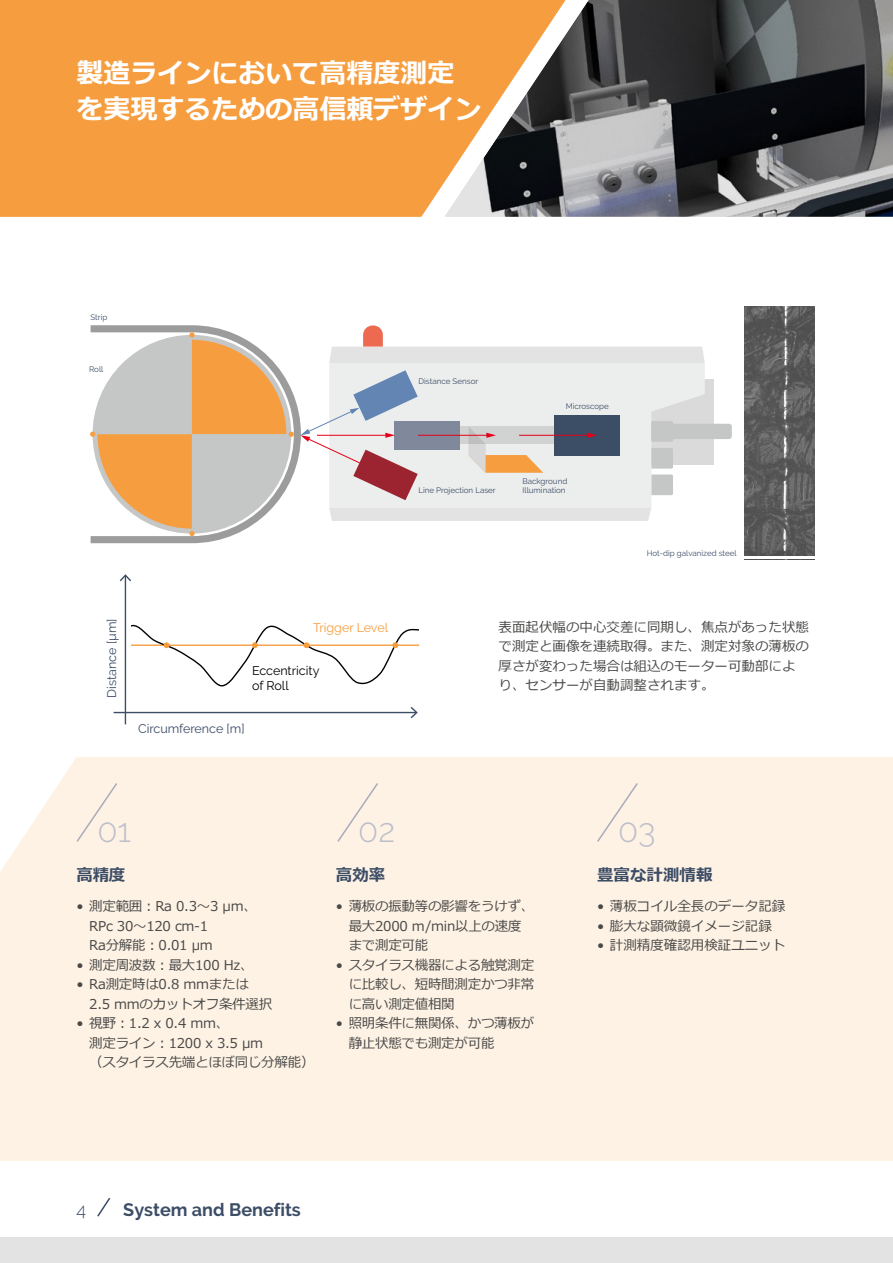
<style>
.page{position:relative;width:893px;height:1263px;background:#fff}
.page>*{position:absolute;margin:0;border:0;box-sizing:border-box;transform-origin:0 0}
.t1{font:300 33px "Raleway";color:#bcbeca}
.t2{font:700 27px/36px "Meiryo";color:#fff}
.t3{font:700 18px "Raleway";color:#3c4d66}
.t4{font:300 18px "Raleway";color:#3c4d66}
.t5{font:700 16.5px "Meiryo";color:#3c4d66}
.t6{font:13.5px/19.5px "Meiryo";letter-spacing:-.02em;color:#494948}
.t7{font:13.5px/19.5px "Meiryo";color:#494948}
.t8{font:12.6px "Raleway";color:#3c4d66}
.t9{font:12.6px/15px "Raleway";color:#000}
.t10{font:12.6px "Raleway";color:#f69e3f}
.t11{font:7.95px/9.6px "Raleway";color:#3c4d66}
</style>
<div class="page">
<img style="left:566px;top:0;width:327px;height:217px">
<div style="left:0;top:757px;width:893px;height:404px;background:#fef2e4"></div>
<svg style="left:0;top:0;width:566px;height:217px;background:#e69946"></svg>
<div style="left:0;top:1237px;width:893px;height:26px;background:#e3e3e4"></div>
<div style="left:75px;top:781px;width:44px;height:62px;background:#fef2e4"></div>
<div style="left:336px;top:781px;width:44px;height:62px;background:#fef2e4"></div>
<div style="left:596px;top:781px;width:43px;height:62px;background:#fef2e4"></div>
<svg style="left:97px;top:1197px;width:14px;height:20px"></svg>
<hr style="left:125px;top:576px;width:1px;height:148px;background:#3c4d66">
<svg style="left:120px;top:574px;width:11px;height:7px"></svg>
<hr style="left:114px;top:712px;width:302px;height:1px;background:#3c4d66">
<svg style="left:411px;top:707px;width:7px;height:11px"></svg>
<svg style="left:132px;top:624px;width:287px;height:63px"></svg>
<svg style="left:90px;top:325px;width:210px;height:218px"></svg>
<svg style="left:90px;top:332px;width:204px;height:204px"></svg>
<div style="left:651px;top:379px;width:63px;height:85px;background:#dadada"></div>
<svg style="left:329px;top:363px;width:376px;height:145px;background:#ebecec"></svg>
<div style="left:329px;top:508px;width:322px;height:13px;background:#e3e3e4"></div>
<svg style="left:329px;top:325px;width:376px;height:38px"></svg>
<svg style="left:651px;top:421px;width:81px;height:21px"></svg>
<svg style="left:651px;top:448px;width:22px;height:47px"></svg>
<svg style="left:460px;top:426px;width:95px;height:18px"></svg>
<div style="left:395px;top:421px;width:65px;height:29px;background:#80889b"></div>
<div style="left:555px;top:415px;width:65px;height:40px;background:#3c4d66"></div>
<hr style="left:418px;top:435px;width:70px;height:1px;background:#e30018">
<svg style="left:468px;top:426px;width:75px;height:47px;background:#e1c9b1"></svg>
<svg style="left:300px;top:370px;width:118px;height:130px"></svg>
<hr style="left:519px;top:435px;width:70px;height:1px;background:#e30018">
<svg style="left:587px;top:433px;width:10px;height:5px"></svg>
<img style="left:745px;top:306px;width:70px;height:250px">
<h2 class="t2" style="left:77px;top:57px;width:407px">製造ラインにおいて高精度測定を実現するための高信頼デザイン</h2>
<p class="t11" style="left:90px;top:313px;width:18px">Strip</p>
<p class="t11" style="left:89px;top:365px;width:16px">Roll</p>
<p class="t8" style="left:107px;top:698px;width:81px;rotate:-90deg">Distance [µm]</p>
<p class="t10" style="left:313px;top:622px;width:77px">Trigger Level</p>
<p class="t9" style="left:252px;top:664px;width:69px">Eccentricity of Roll</p>
<p class="t8" style="left:138px;top:723px;width:108px">Circumference [m]</p>
<p class="t11" style="left:418px;top:378px;width:61px">Distance Sensor</p>
<p class="t11" style="left:566px;top:402px;width:45px">Microscope</p>
<p class="t11" style="left:418px;top:487px;width:79px">Line Projection Laser</p>
<p class="t11" style="left:523px;top:477px;width:46px">Background<br>Illumination</p>
<p class="t11" style="left:647px;top:550px;width:91px">Hot-dip galvanized steel</p>
<p class="t7" style="left:499px;top:618px;width:312px">表面起伏幅の中心交差に同期し、焦点があった状態で測定と画像を連続取得。また、測定対象の薄板の厚さが変わった場合は組込のモーター可動部により、センサーが自動調整されます。</p>
<h1 class="t1" style="left:97px;top:818px;width:35px">01</h1>
<h1 class="t1" style="left:358px;top:818px;width:38px">02</h1>
<h1 class="t1" style="left:618px;top:818px;width:39px">03</h1>
<p class="t5" style="left:77px;top:864px;width:50px">高精度</p>
<p class="t6" style="left:89px;top:897px;width:169px;text-indent:-13px">• 測定範囲：Ra 0.3〜3 µm、<br>RPc 30〜120 cm-1<br>Ra分解能：0.01 µm</p>
<p class="t6" style="left:77px;top:955px;width:179px">• 測定周波数：最大100 Hz、</p>
<p class="t6" style="left:89px;top:975px;width:184px;text-indent:-13px">• Ra測定時は0.8 mmまたは<br>2.5 mmのカットオフ条件選択</p>
<p class="t6" style="left:89px;top:1014px;width:227px;text-indent:-13px">• 視野：1.2 x 0.4 mm、<br>測定ライン：1200 x 3.5 µm<br>（スタイラス先端とほぼ同じ分解能）</p>
<p class="t5" style="left:336px;top:864px;width:51px">高効率</p>
<p class="t6" style="left:349px;top:897px;width:187px;text-indent:-13px">• 薄板の振動等の影響をうけず、最大2000 m/min以上の速度まで測定可能</p>
<p class="t6" style="left:349px;top:955px;width:187px;text-align:justify;text-indent:-13px">• スタイラス機器による触覚測定に比較し、短時間測定かつ非常に高い測定値相関</p>
<p class="t6" style="left:349px;top:1014px;width:187px;text-indent:-13px">• 照明条件に無関係、かつ薄板が静止状態でも測定が可能</p>
<h3 class="t4" style="left:77px;top:1203px;width:11px">4</h3>
<h3 class="t3" style="left:123px;top:1203px;width:179px">System and Benefits</h3>
<p class="t5" style="left:597px;top:864px;width:117px">豊富な計測情報</p>
<p class="t7" style="left:597px;top:897px;width:190px">• 薄板コイル全長のデータ記録</p>
<p class="t7" style="left:597px;top:916px;width:176px">• 膨大な顕微鏡イメージ記録</p>
<p class="t7" style="left:597px;top:936px;width:190px">• 計測精度確認用検証ユニット</p>
</div>
